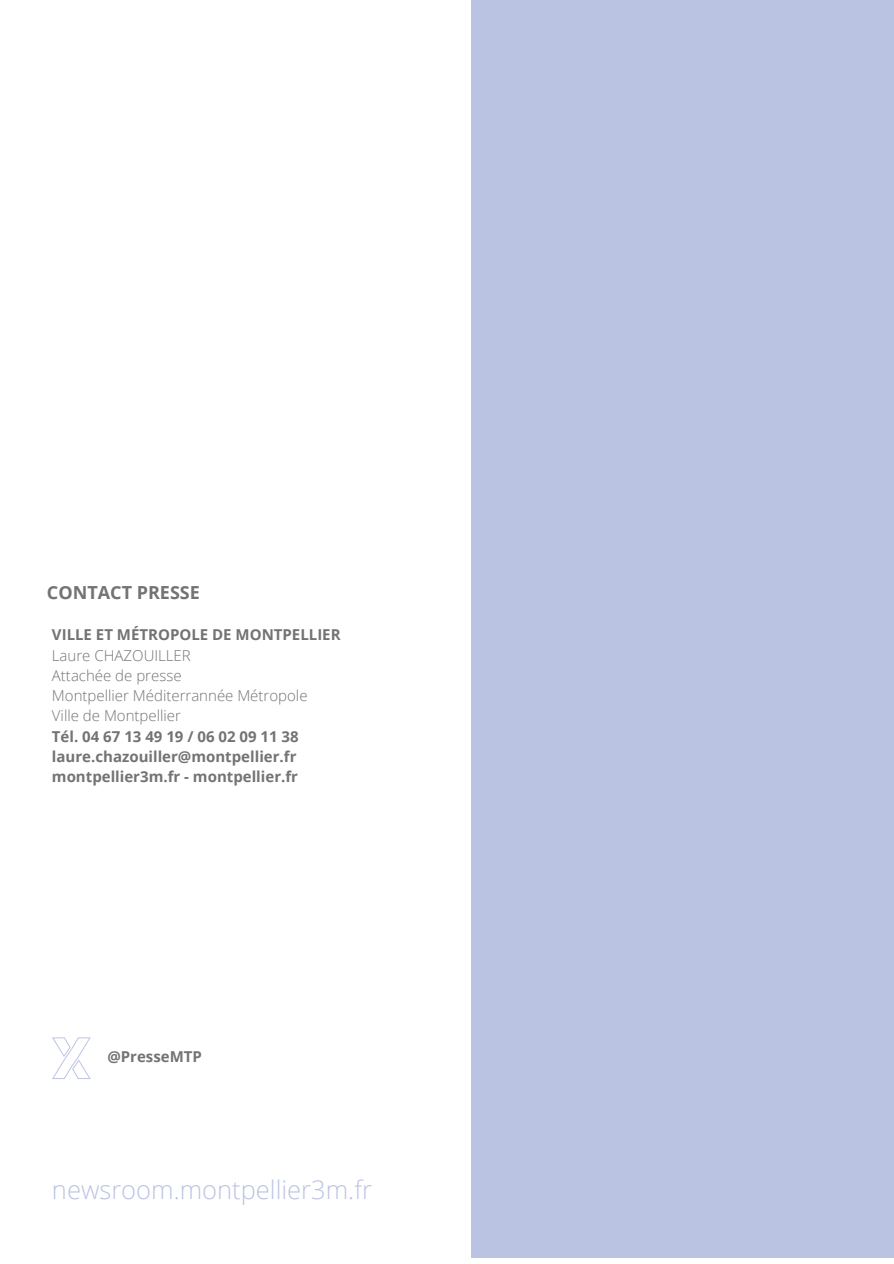
<style>
.page{position:relative;width:894px;height:1264px;background:#fff}
.page>*{position:absolute;margin:0;border:0;box-sizing:border-box;transform-origin:0 0}
.t1{font:300 25.5px "Open Sans";color:#bbc3e3}
.t2{font:700 18px "Open Sans";color:#737373}
.t3{font:700 15px/20.2px "Open Sans";color:#737373}
.t4{font:300 15px/20.2px "Open Sans";color:#737373}
</style>
<div class="page">
<div style="left:471px;top:0;width:422px;height:1257px;background:#bbc3e3"></div>
<svg style="left:52px;top:1037px;width:38px;height:41px"></svg>
<p class="t2" style="left:47px;top:579px;width:154px">CONTACT PRESSE</p>
<p class="t3" style="left:52px;top:624px;width:290px">VILLE ET MÉTROPOLE DE MONTPELLIER</p>
<p class="t4" style="left:52px;top:644px;width:257px">Laure CHAZOUILLER<br>Attachée de presse<br>Montpellier Méditerrannée Métropole<br>Ville de Montpellier</p>
<p class="t3" style="left:52px;top:725px;width:248px">Tél. 04 67 13 49 19 / 06 02 09 11 38 laure.chazouiller@montpellier.fr montpellier3m.fr - montpellier.fr</p>
<p class="t3" style="left:107px;top:1046px;width:96px">@PresseMTP</p>
<h1 class="t1" style="left:52px;top:1171px;width:321px">newsroom.montpellier3m.fr</h1>
</div>
